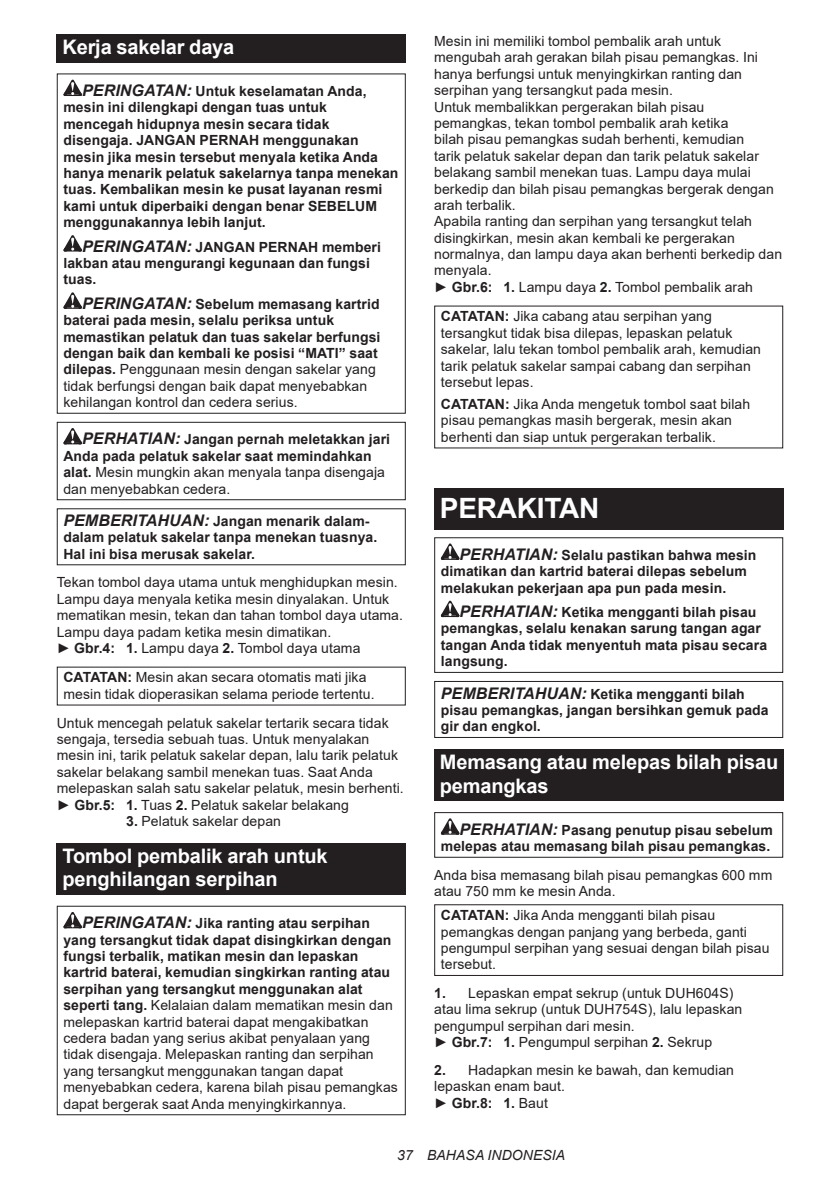
<style>
.page{position:relative;width:840px;height:1191px;background:#fff}
.page>*{position:absolute;margin:0;border:0;box-sizing:border-box;transform-origin:0 0}
.t1{font:700 28px "Arial";letter-spacing:-.01em;color:#fff}
.t2{font:700 20px/23.4px "Arial";letter-spacing:-.01em;color:#fff}
.t3{font:14px/16.4px "Arial";letter-spacing:.005em;color:#231f20}
.t4{font:700 14px/16.4px "Arial";letter-spacing:.005em;color:#231f20}
.t5{font:italic 14px "Arial";letter-spacing:.005em;color:#231f20}
.s1{font-style:italic;font-size:16px}
.s2{font-weight:400}
.s3{font-weight:700}
.s4{font-weight:700;font-style:italic;font-size:16px}
</style>
<div class="page">
<div style="left:57px;top:34px;width:348px;height:29px;background:#231f20"></div>
<svg style="left:63px;top:80px;width:19px;height:16px"></svg>
<svg style="left:63px;top:235px;width:19px;height:16px"></svg>
<svg style="left:63px;top:292px;width:19px;height:17px"></svg>
<div style="left:57px;top:73px;width:348px;height:341px;border:1px solid #231f20"></div>
<svg style="left:63px;top:428px;width:19px;height:16px"></svg>
<div style="left:57px;top:422px;width:348px;height:78px;border:1px solid #231f20"></div>
<div style="left:57px;top:843px;width:348px;height:52px;background:#231f20"></div>
<svg style="left:63px;top:912px;width:19px;height:16px"></svg>
<div style="left:57px;top:905px;width:348px;height:210px;border:1px solid #231f20"></div>
<div style="left:434px;top:488px;width:348px;height:41px;background:#231f20"></div>
<svg style="left:440px;top:543px;width:19px;height:17px"></svg>
<svg style="left:440px;top:600px;width:19px;height:17px"></svg>
<div style="left:434px;top:537px;width:348px;height:136px;border:1px solid #231f20"></div>
<div style="left:434px;top:681px;width:348px;height:57px;border:1px solid #231f20"></div>
<div style="left:434px;top:749px;width:348px;height:52px;background:#231f20"></div>
<svg style="left:440px;top:818px;width:19px;height:16px"></svg>
<div style="left:434px;top:812px;width:348px;height:45px;border:1px solid #231f20"></div>
<div style="left:434px;top:904px;width:348px;height:72px;border:1px solid #231f20"></div>
<h2 class="t2" style="left:62px;top:36px;width:173px">Kerja sakelar daya</h2>
<p class="t4" style="left:63px;top:83px;width:336px;text-indent:19px"><span class="s1">PERINGATAN:</span> Untuk keselamatan Anda, mesin ini dilengkapi dengan tuas untuk mencegah hidupnya mesin secara tidak disengaja. JANGAN PERNAH menggunakan mesin jika mesin tersebut menyala ketika Anda hanya menarik pelatuk sakelarnya tanpa menekan tuas. Kembalikan mesin ke pusat layanan resmi kami untuk diperbaiki dengan benar SEBELUM menggunakannya lebih lanjut.</p>
<p class="t4" style="left:63px;top:239px;width:319px;text-indent:19px"><span class="s1">PERINGATAN:</span> JANGAN PERNAH memberi lakban atau mengurangi kegunaan dan fungsi tuas.</p>
<p class="t4" style="left:63px;top:296px;width:318px;text-indent:19px"><span class="s1">PERINGATAN:</span> Sebelum memasang kartrid baterai pada mesin, selalu periksa untuk memastikan pelatuk dan tuas sakelar berfungsi dengan baik dan kembali ke posisi “MATI” saat dilepas. <span class="s2">Penggunaan mesin dengan sakelar yang tidak berfungsi dengan baik dapat menyebabkan kehilangan kontrol dan cedera serius.</span></p>
<p class="t4" style="left:63px;top:431px;width:328px;text-indent:19px"><span class="s1">PERHATIAN:</span> Jangan pernah meletakkan jari Anda pada pelatuk sakelar saat memindahkan alat. <span class="s2">Mesin mungkin akan menyala tanpa disengaja dan menyebabkan cedera.</span></p>
<p class="t4" style="left:63px;top:513px;width:315px"><span class="s1">PEMBERITAHUAN:</span> Jangan menarik dalam&shy;dalam pelatuk sakelar tanpa menekan tuasnya.<br>Hal ini bisa merusak sakelar.</p>
<p class="t3" style="left:57px;top:574px;width:347px">Tekan tombol daya utama untuk menghidupkan mesin.<br>Lampu daya menyala ketika mesin dinyalakan. Untuk mematikan mesin, tekan dan tahan tombol daya utama.<br>Lampu daya padam ketika mesin dimatikan.<br>► <span class="s3">Gbr.4: 1.</span> Lampu daya <span class="s3">2.</span> Tombol daya utama</p>
<p class="t3" style="left:63px;top:669px;width:312px"><span class="s3">CATATAN:</span> Mesin akan secara otomatis mati jika mesin tidak dioperasikan selama periode tertentu.</p>
<p class="t3" style="left:57px;top:714px;width:348px">Untuk mencegah pelatuk sakelar tertarik secara tidak sengaja, tersedia sebuah tuas. Untuk menyalakan mesin ini, tarik pelatuk sakelar depan, lalu tarik pelatuk sakelar belakang sambil menekan tuas. Saat Anda melepaskan salah satu sakelar pelatuk, mesin berhenti. ► <span class="s3">Gbr.5: 1.</span> Tuas <span class="s3">2.</span> Pelatuk sakelar belakang</p>
<p class="t3" style="left:126px;top:812px;width:156px"><span class="s3">3.</span> Pelatuk sakelar depan</p>
<h2 class="t2" style="left:62px;top:844px;width:266px">Tombol pembalik arah untuk penghilangan serpihan</h2>
<p class="t3" style="left:63px;top:915px;width:336px;text-indent:19px"><span class="s4">PERINGATAN:</span> <span class="s3">Jika ranting atau serpihan yang tersangkut tidak dapat disingkirkan dengan fungsi terbalik, matikan mesin dan lepaskan kartrid baterai, kemudian singkirkan ranting atau serpihan yang tersangkut menggunakan alat seperti tang.</span> Kelalaian dalam mematikan mesin dan melepaskan kartrid baterai dapat mengakibatkan cedera badan yang serius akibat penyalaan yang tidak disengaja. Melepaskan ranting dan serpihan yang tersangkut menggunakan tangan dapat menyebabkan cedera, karena bilah pisau pemangkas dapat bergerak saat Anda menyingkirkannya.</p>
<p class="t3" style="left:434px;top:33px;width:349px">Mesin ini memiliki tombol pembalik arah untuk mengubah arah gerakan bilah pisau pemangkas. Ini hanya berfungsi untuk menyingkirkan ranting dan serpihan yang tersangkut pada mesin.<br>Untuk membalikkan pergerakan bilah pisau pemangkas, tekan tombol pembalik arah ketika<br>bilah pisau pemangkas sudah berhenti, kemudian<br>tarik pelatuk sakelar depan dan tarik pelatuk sakelar belakang sambil menekan tuas. Lampu daya mulai berkedip dan bilah pisau pemangkas bergerak dengan arah terbalik.<br>Apabila ranting dan serpihan yang tersangkut telah disingkirkan, mesin akan kembali ke pergerakan normalnya, dan lampu daya akan berhenti berkedip dan menyala.<br>► <span class="s3">Gbr.6: 1.</span> Lampu daya <span class="s3">2.</span> Tombol pembalik arah</p>
<p class="t3" style="left:440px;top:308px;width:321px"><span class="s3">CATATAN:</span> Jika cabang atau serpihan yang tersangkut tidak bisa dilepas, lepaskan pelatuk sakelar, lalu tekan tombol pembalik arah, kemudian tarik pelatuk sakelar sampai cabang dan serpihan tersebut lepas.</p>
<p class="t3" style="left:440px;top:396px;width:310px"><span class="s3">CATATAN:</span> Jika Anda mengetuk tombol saat bilah pisau pemangkas masih bergerak, mesin akan berhenti dan siap untuk pergerakan terbalik.</p>
<h1 class="t1" style="left:439px;top:488px;width:161px">PERAKITAN</h1>
<p class="t4" style="left:440px;top:547px;width:317px;text-indent:19px"><span class="s1">PERHATIAN:</span> Selalu pastikan bahwa mesin dimatikan dan kartrid baterai dilepas sebelum melakukan pekerjaan apa pun pada mesin.</p>
<p class="t4" style="left:440px;top:604px;width:327px;text-indent:19px"><span class="s1">PERHATIAN:</span> Ketika mengganti bilah pisau pemangkas, selalu kenakan sarung tangan agar tangan Anda tidak menyentuh mata pisau secara langsung.</p>
<p class="t4" style="left:440px;top:685px;width:329px"><span class="s1">PEMBERITAHUAN:</span> Ketika mengganti bilah pisau pemangkas, jangan bersihkan gemuk pada gir dan engkol.</p>
<h2 class="t2" style="left:439px;top:751px;width:340px">Memasang atau melepas bilah pisau pemangkas</h2>
<p class="t4" style="left:440px;top:821px;width:333px;text-align:right"><span class="s1">PERHATIAN:</span> Pasang penutup pisau sebelum melepas atau memasang bilah pisau pemangkas.</p>
<p class="t3" style="left:434px;top:866px;width:339px">Anda bisa memasang bilah pisau pemangkas 600 mm atau 750 mm ke mesin Anda.</p>
<p class="t3" style="left:440px;top:907px;width:330px"><span class="s3">CATATAN:</span> Jika Anda mengganti bilah pisau pemangkas dengan panjang yang berbeda, ganti pengumpul serpihan yang sesuai dengan bilah pisau tersebut.</p>
<p class="t3" style="left:434px;top:984px;width:309px"><span class="s3">1.</span> Lepaskan empat sekrup (untuk DUH604S) atau lima sekrup (untuk DUH754S), lalu lepaskan pengumpul serpihan dari mesin.<br>► <span class="s3">Gbr.7: 1.</span> Pengumpul serpihan <span class="s3">2.</span> Sekrup</p>
<p class="t3" style="left:434px;top:1061px;width:301px"><span class="s3">2.</span> Hadapkan mesin ke bawah, dan kemudian lepaskan enam baut.<br>► <span class="s3">Gbr.8: 1.</span> Baut</p>
<p class="t5" style="left:397px;top:1146px;width:169px">37 BAHASA INDONESIA</p>
</div>
